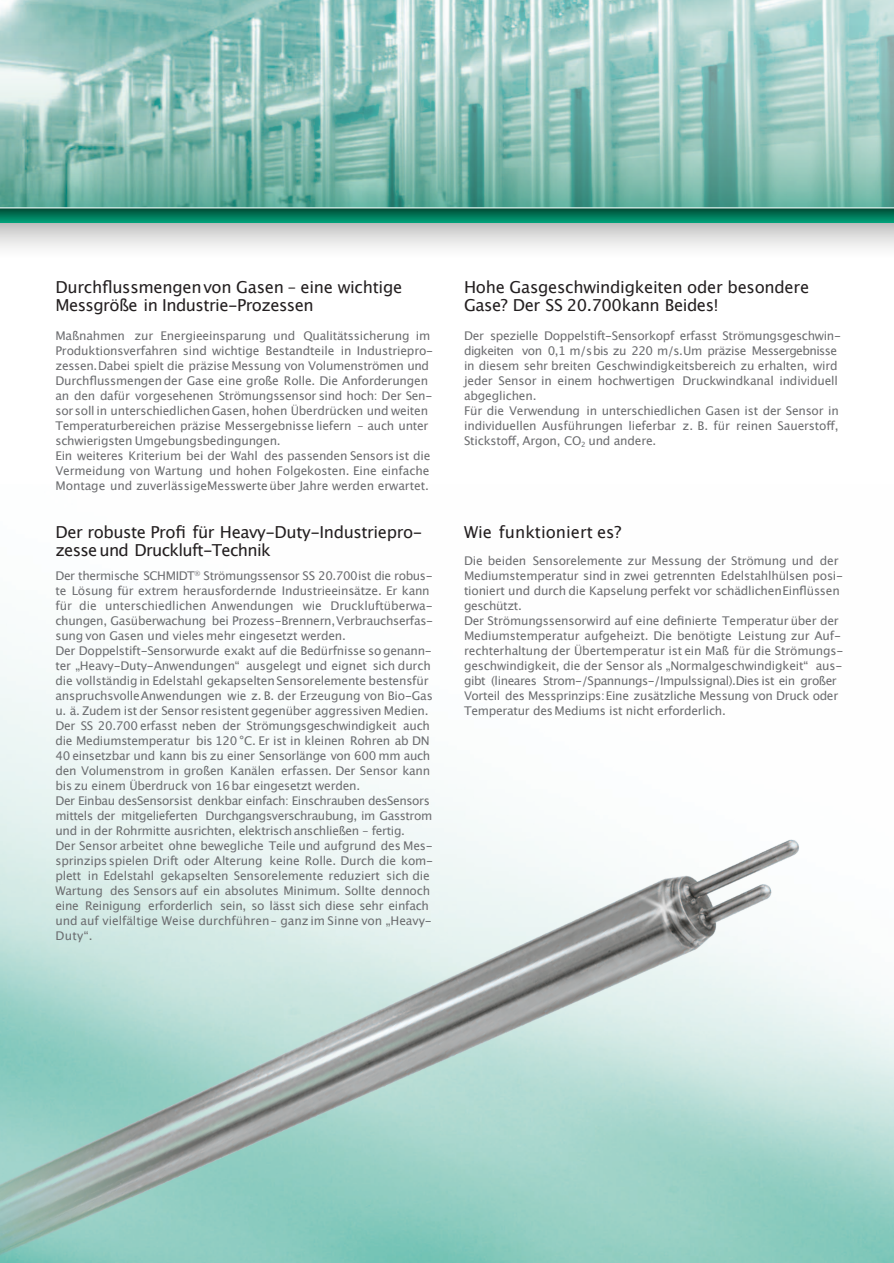
<style>
.page{position:relative;width:894px;height:1263px;background:#fff}
.page>*{position:absolute;margin:0;border:0;box-sizing:border-box;transform-origin:0 0}
.t1{font:16.5px/18px "Lucida Grande";letter-spacing:-.025em;color:#231f20}
.t2{font:16.5px "Lucida Grande";color:#231f20}
.t3{font:12px/15px "Lucida Grande";letter-spacing:-.02em;color:#6c6d70}
</style>
<div class="page">
<img style="left:0;top:651px;width:893px;height:612px">
<img style="left:0;top:0;width:893px;height:25px">
<img style="left:0;top:25px;width:893px;height:182px">
<svg style="left:0;top:208px;width:893px;height:15px;background:#077a5c"></svg>
<img style="left:0;top:839px;width:798px;height:417px">
<img style="left:616px;top:853px;width:97px;height:111px">
<h1 class="t1" style="left:55px;top:279px;width:348px">Durchflussmengenvon Gasen – eine wichtige<br>Messgröße in Industrie-Prozessen</h1>
<p class="t3" style="left:55px;top:329px;width:379px">Maßnahmen zur Energieeinsparung und Qualitätssicherung im Produktionsverfahren sind wichtige Bestandteile in Industriepro&shy;zessen.Dabei spielt die präzise Messung von Volumenströmen und Durchflussmengen der Gase eine große Rolle. Die Anforderungen an den dafür vorgesehenen Strömungssensor sind hoch: Der Sen&shy;sor soll in unterschiedlichenGasen, hohen Überdrücken und weiten Temperaturbereichen präzise Messergebnisse liefern – auch unter schwierigsten Umgebungsbedingungen.<br>Ein weiteres Kriterium bei der Wahl des passenden Sensors ist die Vermeidung von Wartung und hohen Folgekosten. Eine einfache Montage und zuverlässigeMesswerteüber Jahre werden erwartet.</p>
<h1 class="t1" style="left:55px;top:525px;width:368px">Der robuste Profi für Heavy-Duty-Industriepro&shy;zesse und Druckluft-Technik</h1>
<p class="t3" style="left:55px;top:569px;width:379px">Der thermische SCHMIDT<sup>®</sup> Strömungssensor SS 20.700ist die robus&shy;te Lösung für extrem herausfordernde Industrieeinsätze. Er kann für die unterschiedlichen Anwendungen wie Druckluftüberwa&shy;chungen, Gasüberwachung bei Prozess-Brennern,Verbrauchserfas&shy;sung von Gasen und vieles mehr eingesetzt werden.<br>Der Doppelstift-Sensorwurde exakt auf die Bedürfnisse so genann&shy;ter „Heavy-Duty-Anwendungen“ ausgelegt und eignet sich durch die vollständig in Edelstahl gekapselten Sensorelemente bestensfür anspruchsvolleAnwendungen wie z. B. der Erzeugung von Bio-Gas u. ä. Zudem ist der Sensor resistent gegenüber aggressiven Medien.<br>Der SS 20.700 erfasst neben der Strömungsgeschwindigkeit auch die Mediumstemperatur bis 120 °C. Er ist in kleinen Rohren ab DN 40 einsetzbar und kann bis zu einer Sensorlänge von 600 mm auch den Volumenstrom in großen Kanälen erfassen. Der Sensor kann bis zu einem Überdruck von 16bar eingesetzt werden.<br>Der Einbau desSensorsist denkbar einfach: Einschrauben desSensors mittels der mitgelieferten Durchgangsverschraubung, im Gasstrom und in der Rohrmitte ausrichten, elektrischanschließen – fertig.<br>Der Sensor arbeitet ohne bewegliche Teile und aufgrund des Mes&shy;sprinzips spielen Drift oder Alterung keine Rolle. Durch die kom&shy;plett in Edelstahl gekapselten Sensorelemente reduziert sich die Wartung des Sensors auf ein absolutes Minimum. Sollte dennoch eine Reinigung erforderlich sein, so lässt sich diese sehr einfach und auf vielfältige Weise durchführen– ganz im Sinne von „Heavy-Duty“.</p>
<h1 class="t1" style="left:464px;top:279px;width:346px">Hohe Gasgeschwindigkeiten oder besondere<br>Gase? Der SS 20.700kann Beides!</h1>
<p class="t3" style="left:464px;top:329px;width:378px">Der spezielle Doppelstift-Sensorkopf erfasst Strömungsgeschwin&shy;digkeiten von 0,1 m/sbis zu 220 m/s.Um präzise Messergebnisse in diesem sehr breiten Geschwindigkeitsbereich zu erhalten, wird jeder Sensor in einem hochwertigen Druckwindkanal individuell abgeglichen.<br>Für die Verwendung in unterschiedlichen Gasen ist der Sensor in individuellen Ausführungen lieferbar z. B. für reinen Sauerstoff, Stickstoff, Argon, CO<sub>2</sub> und andere.</p>
<h1 class="t2" style="left:464px;top:525px;width:159px">Wie funktioniert es?</h1>
<p class="t3" style="left:464px;top:554px;width:381px">Die beiden Sensorelemente zur Messung der Strömung und der Mediumstemperatur sind in zwei getrennten Edelstahlhülsen posi&shy;tioniert und durch die Kapselung perfekt vor schädlichenEinflüssen geschützt.<br>Der Strömungssensorwird auf eine definierte Temperatur über der Mediumstemperatur aufgeheizt. Die benötigte Leistung zur Auf&shy;rechterhaltung der Übertemperatur ist ein Maß für die Strömungs&shy;geschwindigkeit, die der Sensor als „Normalgeschwindigkeit“ aus&shy;gibt (lineares Strom-/Spannungs-/Impulssignal).Dies ist ein großer Vorteil des Messprinzips:Eine zusätzliche Messung von Druck oder Temperatur des Mediums ist nicht erforderlich.</p>
</div>
